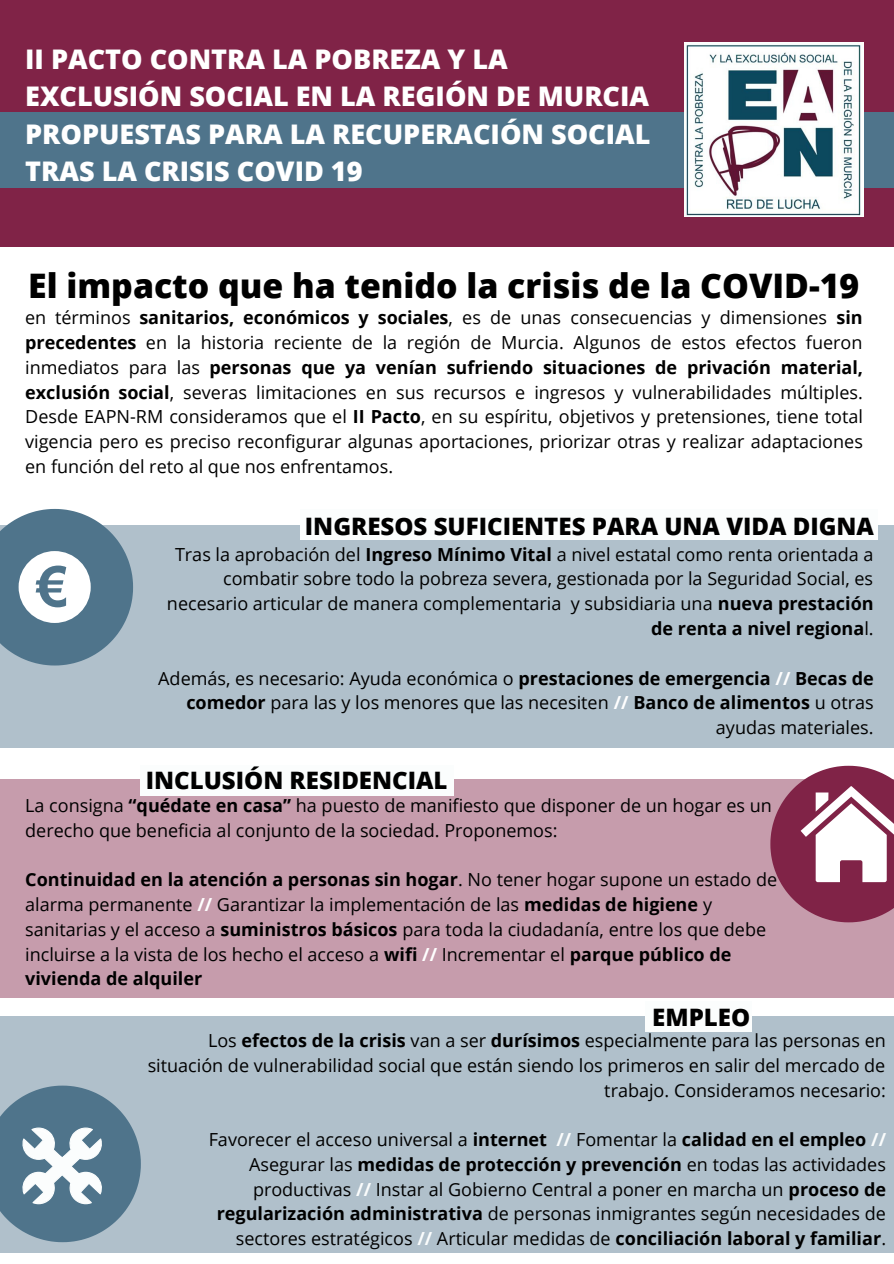
<style>
.page{position:relative;width:894px;height:1264px;background:#fff}
.page>*{position:absolute;margin:0;border:0;box-sizing:border-box;transform-origin:0 0}
.t1{font:800 33.75px "Open Sans";color:#000}
.t2{font:800 27px/37.2px "Open Sans";color:#fff}
.t3{font:800 24px "Open Sans";color:#000}
.t4{font:18px/24.8px "Open Sans";color:#000;text-align:right}
.s1{font-weight:700}
.s2{font-weight:700;color:#fff}
.s3{font-weight:700;color:#fbfdfd}
</style>
<div class="page">
<div style="left:0;top:525px;width:893px;height:222px;background:#b0c0cb"></div>
<div style="left:0;top:0;width:893px;height:246px;background:#802347"></div>
<div style="left:0;top:779px;width:893px;height:218px;background:#c69cac"></div>
<svg style="left:770px;top:765px;width:123px;height:157px"></svg>
<div style="left:0;top:1016px;width:893px;height:236px;background:#b0c0cb"></div>
<svg style="left:0;top:1085px;width:141px;height:157px"></svg>
<div style="left:645px;top:1000px;width:107px;height:31px;background:#fbfdfd"></div>
<div style="left:0;top:112px;width:893px;height:75px;background:#4f748b"></div>
<img style="left:684px;top:43px;width:179px;height:173px">
<div style="left:300px;top:508px;width:577px;height:31px;background:#fbfdfd"></div>
<div style="left:141px;top:765px;width:313px;height:31px;background:#fbfdfd"></div>
<svg style="left:0;top:509px;width:133px;height:156px"></svg>
<h2 class="t2" style="left:25px;top:40px;width:626px">II PACTO CONTRA LA POBREZA Y LA<br>EXCLUSIÓN SOCIAL EN LA REGIÓN DE MURCIA<br>PROPUESTAS PARA LA RECUPERACIÓN SOCIAL<br>TRAS LA CRISIS COVID 19</h2>
<h1 class="t1" style="left:28px;top:262px;width:832px">El impacto que ha tenido la crisis de la COVID-19</h1>
<p class="t4" style="left:25px;top:305px;width:839px;text-align:justify">en términos <span class="s1">sanitarios, económicos y sociales</span>, es de unas consecuencias y dimensiones <span class="s1">sin precedentes</span> en la historia reciente de la región de Murcia. Algunos de estos efectos fueron inmediatos para las <span class="s1">personas que ya venían sufriendo situaciones de privación material, exclusión social</span>, severas limitaciones en sus recursos e ingresos y vulnerabilidades múltiples.<br>Desde EAPN-RM consideramos que el <span class="s1">II Pacto</span>, en su espíritu, objetivos y pretensiones, tiene total vigencia pero es preciso reconfigurar algunas aportaciones, priorizar otras y realizar adaptaciones en función del reto al que nos enfrentamos.</p>
<h3 class="t3" style="left:305px;top:509px;width:570px">INGRESOS SUFICIENTES PARA UNA VIDA DIGNA</h3>
<p class="t4" style="left:167px;top:541px;width:708px">Tras la aprobación del <span class="s1">Ingreso Mínimo Vital</span> a nivel estatal como renta orientada a combatir sobre todo la pobreza severa, gestionada por la Seguridad Social, es necesario articular de manera complementaria y subsidiaria una <span class="s1">nueva prestación de renta a nivel regiona</span>l.</p>
<p class="t4" style="left:158px;top:665px;width:716px">Además, es necesario: Ayuda económica o <span class="s1">prestaciones de emergencia</span> <span class="s2">//</span> <span class="s1">Becas de comedor</span> para las y los menores que las necesiten <span class="s2">//</span> <span class="s1">Banco de alimentos</span> u otras ayudas materiales.</p>
<h3 class="t3" style="left:146px;top:763px;width:303px">INCLUSIÓN RESIDENCIAL</h3>
<p class="t4" style="left:25px;top:792px;width:748px;text-align:left">La consigna <span class="s1">“quédate en casa”</span> ha puesto de manifiesto que disponer de un hogar es un derecho que beneficia al conjunto de la sociedad. Proponemos:</p>
<p class="t4" style="left:25px;top:866px;width:753px;text-align:left"><span class="s1">Continuidad en la atención a personas sin hogar</span>. No tener hogar supone un estado de alarma permanente <span class="s2">//</span> Garantizar la implementación de las <span class="s1">medidas de higiene</span> y sanitarias y el acceso a <span class="s1">suministros básicos</span> para toda la ciudadanía, entre los que debe incluirse a la vista de los hecho el acceso a <span class="s1">wifi</span> <span class="s2">//</span> Incrementar el <span class="s1">parque público de vivienda de alquiler</span></p>
<h3 class="t3" style="left:652px;top:1000px;width:99px">EMPLEO</h3>
<p class="t4" style="left:148px;top:1027px;width:739px">Los <span class="s1">efectos de la crisis</span> van a ser <span class="s1">durísimos</span> especialmente para las personas en situación de vulnerabilidad social que están siendo los primeros en salir del mercado de trabajo. Consideramos necesario:</p>
<p class="t4" style="left:209px;top:1126px;width:678px">Favorecer el acceso universal a <span class="s1">internet</span> <span class="s3">//</span> Fomentar la <span class="s1">calidad en el empleo</span> <span class="s3">// </span>Asegurar las <span class="s1">medidas de protección y prevención</span> en todas las actividades productivas <span class="s3">//</span> Instar al Gobierno Central a poner en marcha un <span class="s1">proceso de regularización administrativa</span> de personas inmigrantes según necesidades de sectores estratégicos <span class="s3">//</span> Articular medidas de <span class="s1">conciliación laboral y familiar</span>.</p>
</div>
